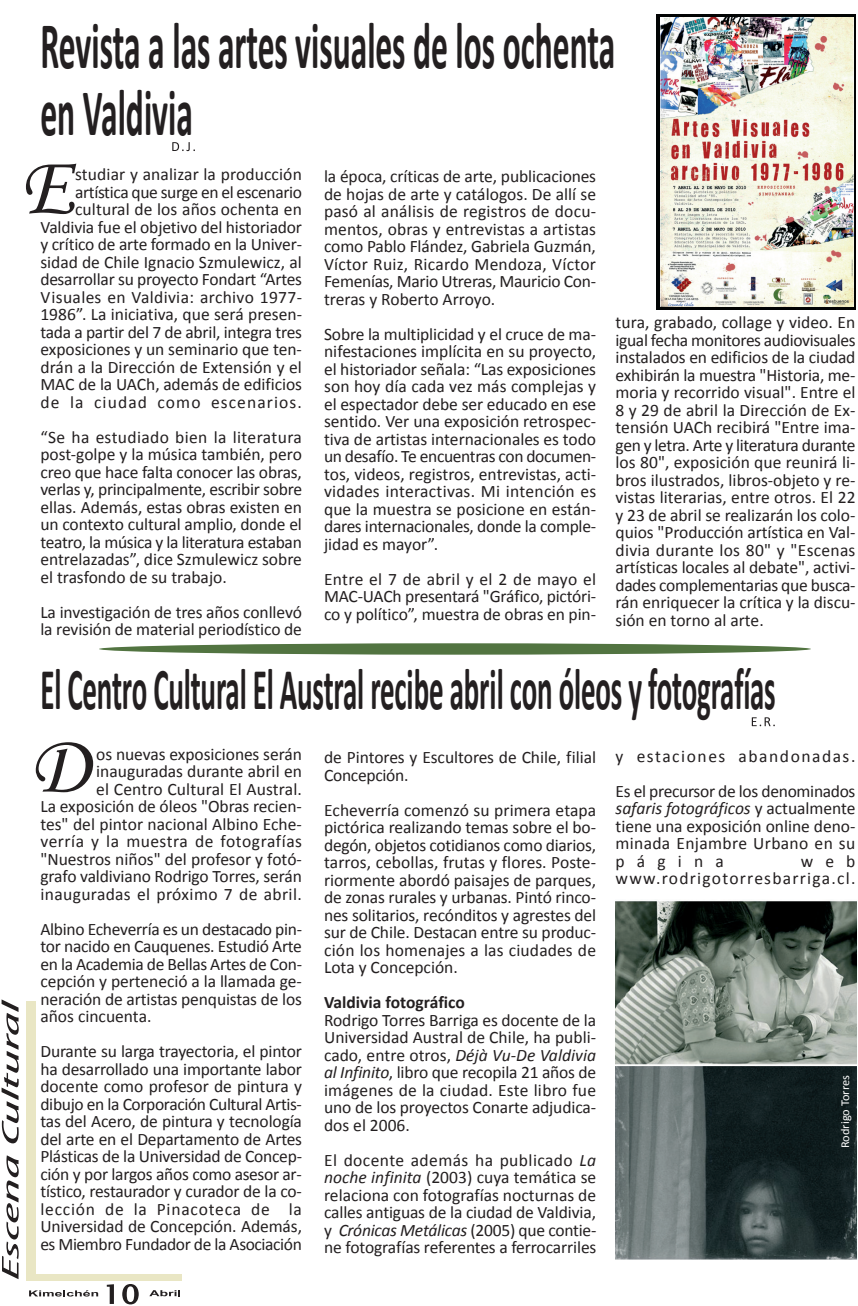
<style>
.page{position:relative;width:858px;height:1306px;background:#fff}
.page>*{position:absolute;margin:0;border:0;box-sizing:border-box;transform-origin:0 0}
.t1{font:84px "Monotype Corsiva";color:#231f20}
.t2{font:700 67.2px/67.2px "Calibri";color:#231f20;scale:.5 1}
.t3{font:700 59.68px "Calibri";letter-spacing:-.005em;color:#231f20;scale:.49 1}
.t4{font:17.5px/17.5px "Calibri";letter-spacing:-.005em;color:#231f20;text-align:justify}
.t5{font:17.5px/17.5px "Calibri";letter-spacing:.075em;color:#231f20;text-align:right}
.t6{font:700 17.5px "Calibri";color:#231f20}
.t7{font:12.08px "Calibri";color:#fff}
.s1{font-style:italic}
</style>
<div class="page">
<svg style="left:172px;top:142px;width:23px;height:9px"></svg>
<svg style="left:656px;top:14px;width:199px;height:296px;background:#30312e"></svg>
<img style="left:615px;top:901px;width:241px;height:358px">
<svg style="left:29px;top:1290px;width:69px;height:6px"></svg>
<svg style="left:107px;top:1284px;width:7px;height:19px"></svg>
<svg style="left:122px;top:1284px;width:17px;height:20px"></svg>
<svg style="left:149px;top:1290px;width:31px;height:6px"></svg>
<svg style="left:2px;top:1155px;width:17px;height:124px"></svg>
<svg style="left:2px;top:999px;width:17px;height:144px"></svg>
<div style="left:26px;top:1274px;width:156px;height:6px;background:#e9e6c4"></div>
<div style="left:26px;top:1001px;width:9px;height:273px;background:#e9e6c4"></div>
<img style="left:660px;top:18px;width:193px;height:288px">
<div style="left:99px;top:643px;width:711px;height:11px;background:#527441;border-radius:50%"></div>
<svg style="left:751px;top:717px;width:23px;height:9px"></svg>
<h2 class="t2" style="left:40px;top:18px;width:1151px">Revista a las artes visuales de los ochenta en Valdivia</h2>
<h1 class="t1" style="left:20px;top:146px;width:54px">E</h1>
<p class="t4" style="left:324px;top:169px;width:273px">la época, críticas de arte, publicaciones de hojas de arte y catálogos. De allí se pasó al análisis de registros de docu&shy;mentos, obras y entrevistas a artistas como Pablo Flández, Gabriela Guzmán, Víctor Ruiz, Ricardo Mendoza, Víctor Femenías, Mario Utreras, Mauricio Con&shy;treras y Roberto Arroyo.</p>
<p class="t4" style="left:324px;top:326px;width:274px">Sobre la multiplicidad y el cruce de ma&shy;nifestaciones implícita en su proyecto, el historiador señala: “Las exposiciones son hoy día cada vez más complejas y el espectador debe ser educado en ese sentido. Ver una exposición retrospec&shy;tiva de artistas internacionales es todo un desafío. Te encuentras con documen&shy;tos, videos, registros, entrevistas, acti&shy;vidades interactivas. Mi intención es que la muestra se posicione en están&shy;dares internacionales, donde la comple&shy;jidad es mayor”.</p>
<p class="t4" style="left:324px;top:571px;width:274px">Entre el 7 de abril y el 2 de mayo el MAC-UACh presentará "Gráfico, pictóri&shy;co y político”, muestra de obras en pin-</p>
<p class="t4" style="left:40px;top:167px;width:263px;text-align:right">studiar y analizar la producción artística que surge en el escenario cultural de los años ochenta en Valdivia fue el objetivo del historiador y crítico de arte formado en la Univer&shy;sidad de Chile Ignacio Szmulewicz, al desarrollar su proyecto Fondart “Artes Visuales en Valdivia: archivo 1977- 1986”. La iniciativa, que será presen&shy;tada a partir del 7 de abril, integra tres exposiciones y un seminario que ten&shy;drán a la Dirección de Extensión y el MAC de la UACh, además de edificios de la ciudad como escenarios.</p>
<p class="t4" style="left:40px;top:430px;width:263px">“Se ha estudiado bien la literatura post-golpe y la música también, pero creo que hace falta conocer las obras, verlas y, principalmente, escribir sobre ellas. Además, estas obras existen en un contexto cultural amplio, donde el teatro, la música y la literatura estaban entrelazadas”, dice Szmulewicz sobre el trasfondo de su trabajo.</p>
<p class="t4" style="left:40px;top:605px;width:263px">La investigación de tres años conllevó la revisión de material periodístico de</p>
<p class="t4" style="left:615px;top:315px;width:241px">tura, grabado, collage y video. En igual fecha monitores audiovisuales instalados en edificios de la ciudad exhibirán la muestra "Historia, me&shy;moria y recorrido visual". Entre el 8 y 29 de abril la Dirección de Ex&shy;tensión UACh recibirá "Entre ima&shy;gen y letra. Arte y literatura durante los 80", exposición que reunirá li&shy;bros ilustrados, libros-objeto y re&shy;vistas literarias, entre otros. El 22 y 23 de abril se realizarán los colo&shy;quios "Producción artística en Val&shy;divia durante los 80" y "Escenas artísticas locales al debate", activi&shy;dades complementarias que busca&shy;rán enriquecer la crítica y la discu&shy;sión en torno al arte.</p>
<h3 class="t3" style="left:40px;top:664px;width:1502px">El Centro Cultural El Austral recibe abril con óleos y fotografías</h3>
<p class="t4" style="left:40px;top:746px;width:263px;text-align:right">os nuevas exposiciones serán inauguradas durante abril en<br>el Centro Cultural El Austral.<br>La exposición de óleos "Obras recien&shy;tes" del pintor nacional Albino Eche&shy;verría y la muestra de fotografías "Nuestros niños" del profesor y fotó&shy;grafo valdiviano Rodrigo Torres, serán inauguradas el próximo 7 de abril.</p>
<p class="t4" style="left:40px;top:921px;width:263px">Albino Echeverría es un destacado pin&shy;tor nacido en Cauquenes. Estudió Arte en la Academia de Bellas Artes de Con&shy;cepción y perteneció a la llamada ge&shy;neración de artistas penquistas de los años cincuenta.</p>
<p class="t4" style="left:40px;top:1044px;width:263px">Durante su larga trayectoria, el pintor ha desarrollado una importante labor docente como profesor de pintura y dibujo en la Corporación Cultural Artis&shy;tas del Acero, de pintura y tecnología del arte en el Departamento de Artes Plásticas de la Universidad de Concep&shy;ción y por largos años como asesor ar&shy;tístico, restaurador y curador de la co&shy;lección de la Pinacoteca de la Universidad de Concepción. Además, es Miembro Fundador de la Asociación</p>
<h1 class="t1" style="left:30px;top:725px;width:60px">D</h1>
<p class="t4" style="left:615px;top:739px;width:241px;line-height:35px">y estaciones abandonadas.<br>Es el precursor de los denominados</p>
<p class="t4" style="left:615px;top:801px;width:241px"><span class="s1">safaris fotográficos</span> y actualmente tiene una exposición online deno&shy;minada Enjambre Urbano en su página</p>
<p class="t4" style="left:324px;top:750px;width:273px">de Pintores y Escultores de Chile, filial<br>Concepción.</p>
<p class="t4" style="left:324px;top:802px;width:274px">Echeverría comenzó su primera etapa pictórica realizando temas sobre el bo&shy;degón, objetos cotidianos como diarios, tarros, cebollas, frutas y flores. Poste&shy;riormente abordó paisajes de parques, de zonas rurales y urbanas. Pintó rinco&shy;nes solitarios, recónditos y agrestes del sur de Chile. Destacan entre su produc&shy;ción los homenajes a las ciudades de Lota y Concepción.</p>
<p class="t6" style="left:324px;top:995px;width:142px">Valdivia fotográfico</p>
<p class="t4" style="left:324px;top:1012px;width:273px">Rodrigo Torres Barriga es docente de la Universidad Austral de Chile, ha publi&shy;cado, entre otros, <span class="s1">Déjà Vu-De Valdivia al Infinito</span>, libro que recopila 21 años de imágenes de la ciudad. Este libro fue uno de los proyectos Conarte adjudica&shy;dos el 2006.</p>
<p class="t4" style="left:324px;top:1152px;width:274px">El docente además ha publicado <span class="s1">La noche infinita</span> (2003) cuya temática se relaciona con fotografías nocturnas de calles antiguas de la ciudad de Valdivia, y <span class="s1">Crónicas Metálicas</span> (2005) que contie&shy;ne fotografías referentes a ferrocarriles</p>
<p class="t5" style="left:615px;top:853px;width:241px">web www.rodrigotorresbarriga.cl.</p>
<p class="t7" style="left:840px;top:1148px;width:74px;rotate:-90deg">Rodrigo Torres</p>
</div>
